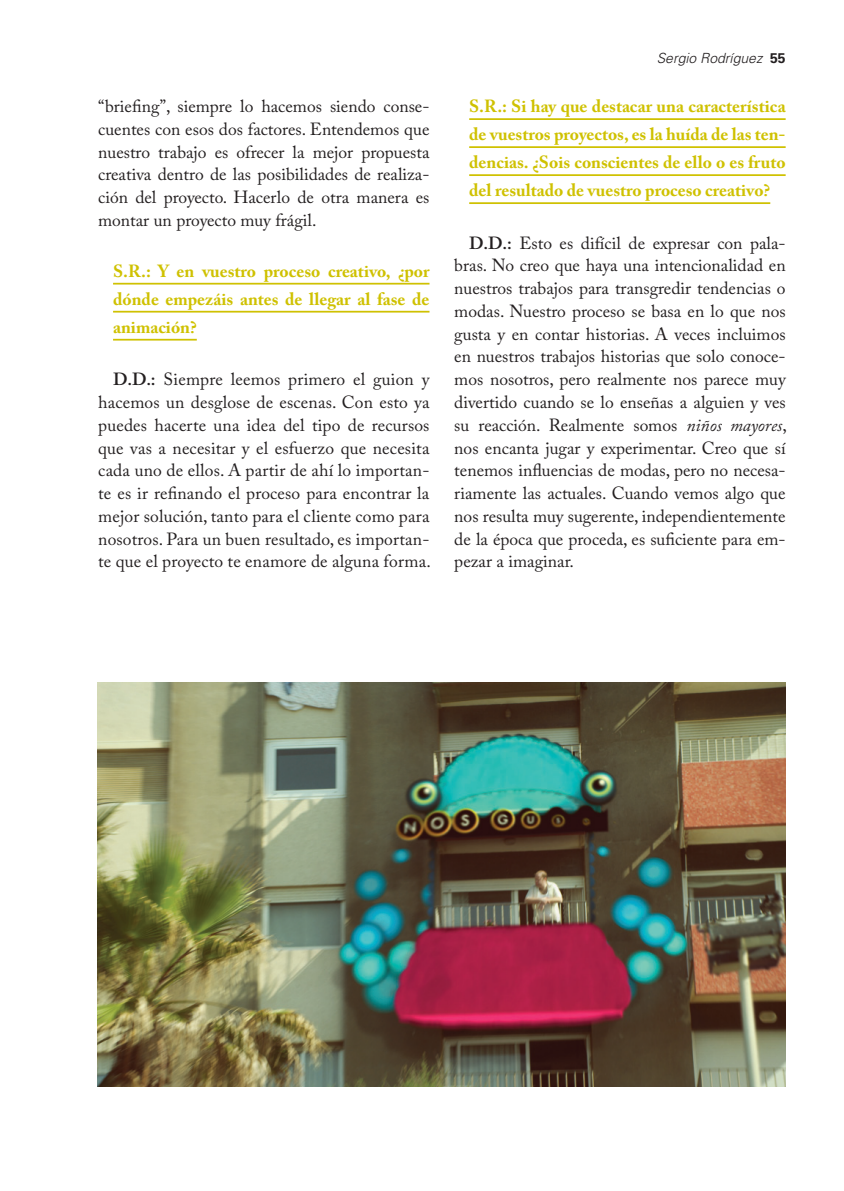
<style>
.page{position:relative;width:844px;height:1191px;background:#fff}
.page>*{position:absolute;margin:0;border:0;box-sizing:border-box;transform-origin:0 0}
.texto_común{font:17.5px/22.8px "Adobe Caslon Pro";color:#231f20;text-align:justify}
.filetes2{font:700 17.5px/28px "Adobe Caslon Pro";color:#cfc101;text-align:justify}
.t1{font:italic 300 14px "Univers LT Std";color:#231f20}
.s1{font-weight:600}
.s2{font-weight:700;font-style:normal}
.s3{font-style:italic}
</style>
<div class="page">
<hr style="left:113px;top:283px;width:316px;height:1px;background:#cfc101">
<hr style="left:113px;top:311px;width:316px;height:1px;background:#cfc101">
<hr style="left:113px;top:339px;width:84px;height:1px;background:#cfc101">
<hr style="left:469px;top:118px;width:316px;height:2px;background:#cfc101">
<hr style="left:469px;top:146px;width:316px;height:2px;background:#cfc101">
<hr style="left:469px;top:174px;width:316px;height:2px;background:#cfc101">
<hr style="left:469px;top:202px;width:301px;height:2px;background:#cfc101">
<img style="left:98px;top:682px;width:687px;height:404px">
<p class="texto_común" style="left:98px;top:95px;width:333px">“briefing”, siempre lo hacemos siendo conse&shy;cuentes con esos dos factores. Entendemos que nuestro trabajo es ofrecer la mejor propuesta creativa dentro de las posibilidades de realiza&shy;ción del proyecto. Hacerlo de otra manera es montar un proyecto muy frágil.</p>
<p class="filetes2" style="left:113px;top:257px;width:318px">S.R.: Y en vuestro proceso creativo, ¿por dónde empezáis antes de llegar al fase de animación?</p>
<p class="texto_común" style="left:98px;top:368px;width:334px;text-indent:15px"><span class="s1">D.D.:</span> Siempre leemos primero el guion y hacemos un desglose de escenas. Con esto ya puedes hacerte una idea del tipo de recursos que vas a necesitar y el esfuerzo que necesita cada uno de ellos. A partir de ahí lo importan&shy;te es ir refinando el proceso para encontrar la mejor solución, tanto para el cliente como para nosotros. Para un buen resultado, es importan&shy;te que el proyecto te enamore de alguna forma.</p>
<p class="t1" style="left:656px;top:50px;width:130px">Sergio Rodríguez <span class="s2">55</span></p>
<p class="filetes2" style="left:469px;top:92px;width:318px">S.R.: Si hay que destacar una característica de vuestros proyectos, es la huída de las ten&shy;dencias. ¿Sois conscientes de ello o es fruto del resultado de vuestro proceso creativo?</p>
<p class="texto_común" style="left:454px;top:231px;width:334px;text-indent:15px"><span class="s1">D.D.:</span> Esto es difícil de expresar con pala&shy;bras. No creo que haya una intencionalidad en nuestros trabajos para transgredir tendencias o modas. Nuestro proceso se basa en lo que nos gusta y en contar historias. A veces incluimos en nuestros trabajos historias que solo conoce&shy;mos nosotros, pero realmente nos parece muy divertido cuando se lo enseñas a alguien y ves su reacción. Realmente somos <span class="s3">niños mayores</span>, nos encanta jugar y experimentar. Creo que sí tenemos influencias de modas, pero no necesa&shy;riamente las actuales. Cuando vemos algo que nos resulta muy sugerente, independientemente de la época que proceda, es suficiente para em&shy;pezar a imaginar.</p>
</div>
